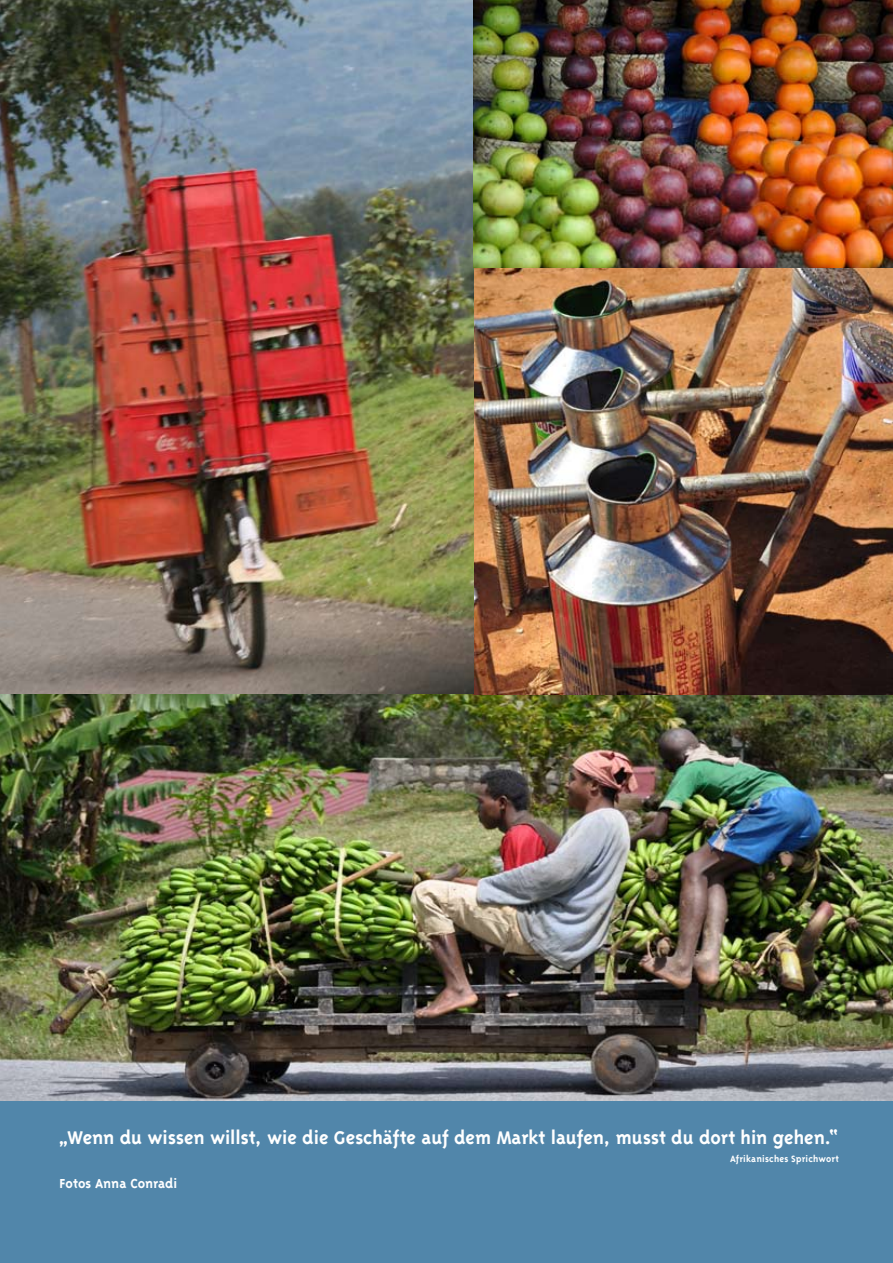
<style>
.page{position:relative;width:893px;height:1263px;background:#fff}
.page>*{position:absolute;margin:0;border:0;box-sizing:border-box;transform-origin:0 0}
.t1{font:700 21px "Triplex";letter-spacing:-.005em;color:#fff}
.t2{font:700 15px "Triplex";color:#fff}
.t3{font:700 10.5px "Triplex";letter-spacing:.015em;color:#fff}
</style>
<div class="page">
<img style="left:0;top:693px;width:893px;height:408px">
<div style="left:0;top:1101px;width:893px;height:162px;background:#5186aa"></div>
<img style="left:473px;top:268px;width:420px;height:426px">
<img style="left:0;top:0;width:473px;height:693px">
<img style="left:473px;top:0;width:420px;height:268px">
<p class="t1" style="left:59px;top:1126px;width:781px">„Wenn du wissen willst, wie die Geschäfte auf dem Markt laufen, musst du dort hin gehen.“</p>
<p class="t3" style="left:730px;top:1153px;width:110px">Afrikanisches Sprichwort</p>
<p class="t2" style="left:60px;top:1176px;width:120px">Fotos Anna Conradi</p>
</div>
